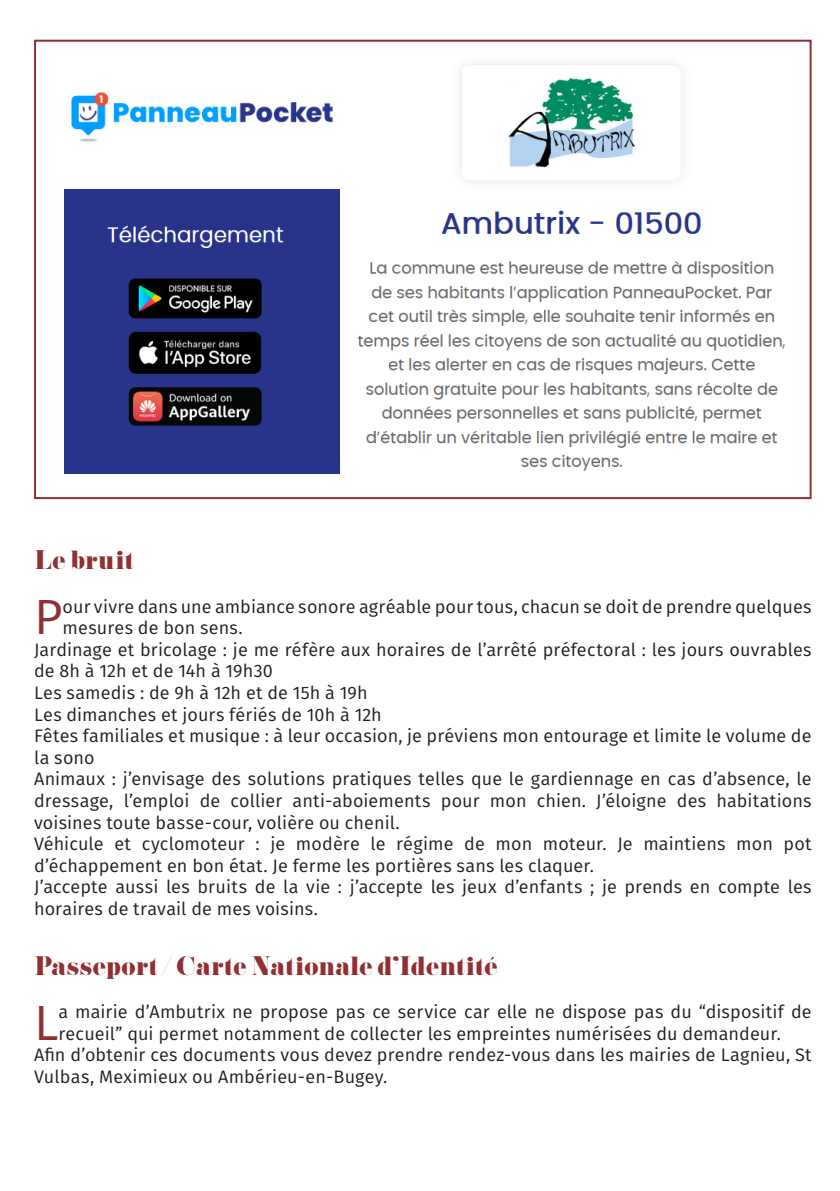
<style>
.page{position:relative;width:840px;height:1191px;background:#fff}
.page>*{position:absolute;margin:0;border:0;box-sizing:border-box;transform-origin:0 0}
.t1{font:49.4px "Fira Sans";color:#912f33}
.t2{font:24px "Pistilli";letter-spacing:-.01em;color:#912f33}
.t3{font:18px "Fira Sans";letter-spacing:.01em;color:#231f20}
</style>
<div class="page">
<div style="left:34px;top:40px;width:777px;height:459px;border:2px solid #912f33"></div>
<img style="left:357px;top:63px;width:428px;height:408px">
<img style="left:71px;top:92px;width:262px;height:50px">
<img style="left:65px;top:190px;width:274px;height:283px">
<h2 class="t2" style="left:34px;top:545px;width:101px">Le bruit</h2>
<h1 class="t1" style="left:34px;top:580px;width:30px">P</h1>
<p class="t3" style="left:63px;top:593px;width:750px">our vivre dans une ambiance sonore agréable pour tous, chacun se doit de prendre quelques</p>
<p class="t3" style="left:63px;top:614px;width:181px">mesures de bon sens.</p>
<p class="t3" style="left:34px;top:636px;width:778px">Jardinage et bricolage : je me réfère aux horaires de l’arrêté préfectoral : les jours ouvrables</p>
<p class="t3" style="left:34px;top:657px;width:240px">de 8h à 12h et de 14h à 19h30</p>
<p class="t3" style="left:34px;top:679px;width:335px">Les samedis : de 9h à 12h et de 15h à 19h</p>
<p class="t3" style="left:34px;top:701px;width:349px">Les dimanches et jours fériés de 10h à 12h</p>
<p class="t3" style="left:34px;top:722px;width:778px">Fêtes familiales et musique : à leur occasion, je préviens mon entourage et limite le volume de</p>
<p class="t3" style="left:34px;top:744px;width:62px">la sono</p>
<p class="t3" style="left:34px;top:765px;width:778px">Animaux : j’envisage des solutions pratiques telles que le gardiennage en cas d’absence, le</p>
<p class="t3" style="left:34px;top:787px;width:778px">dressage, l’emploi de collier anti-aboiements pour mon chien. J’éloigne des habitations</p>
<p class="t3" style="left:34px;top:809px;width:367px">voisines toute basse-cour, volière ou chenil.</p>
<p class="t3" style="left:34px;top:830px;width:778px">Véhicule et cyclomoteur : je modère le régime de mon moteur. Je maintiens mon pot</p>
<p class="t3" style="left:34px;top:852px;width:561px">d’échappement en bon état. Je ferme les portières sans les claquer.</p>
<p class="t3" style="left:34px;top:873px;width:778px">J’accepte aussi les bruits de la vie : j’accepte les jeux d’enfants ; je prends en compte les</p>
<p class="t3" style="left:34px;top:895px;width:285px">horaires de travail de mes voisins.</p>
<h2 class="t2" style="left:34px;top:950px;width:465px">Passeport / Carte Nationale d’Identité</h2>
<h1 class="t1" style="left:34px;top:985px;width:26px">L</h1>
<p class="t3" style="left:58px;top:998px;width:754px">a mairie d’Ambutrix ne propose pas ce service car elle ne dispose pas du “dispositif de</p>
<p class="t3" style="left:58px;top:1019px;width:723px">recueil” qui permet notamment de collecter les empreintes numérisées du demandeur.</p>
<p class="t3" style="left:34px;top:1041px;width:778px">Afin d’obtenir ces documents vous devez prendre rendez-vous dans les mairies de Lagnieu, St</p>
<p class="t3" style="left:34px;top:1063px;width:355px">Vulbas, Meximieux ou Ambérieu-en-Bugey.</p>
</div>
